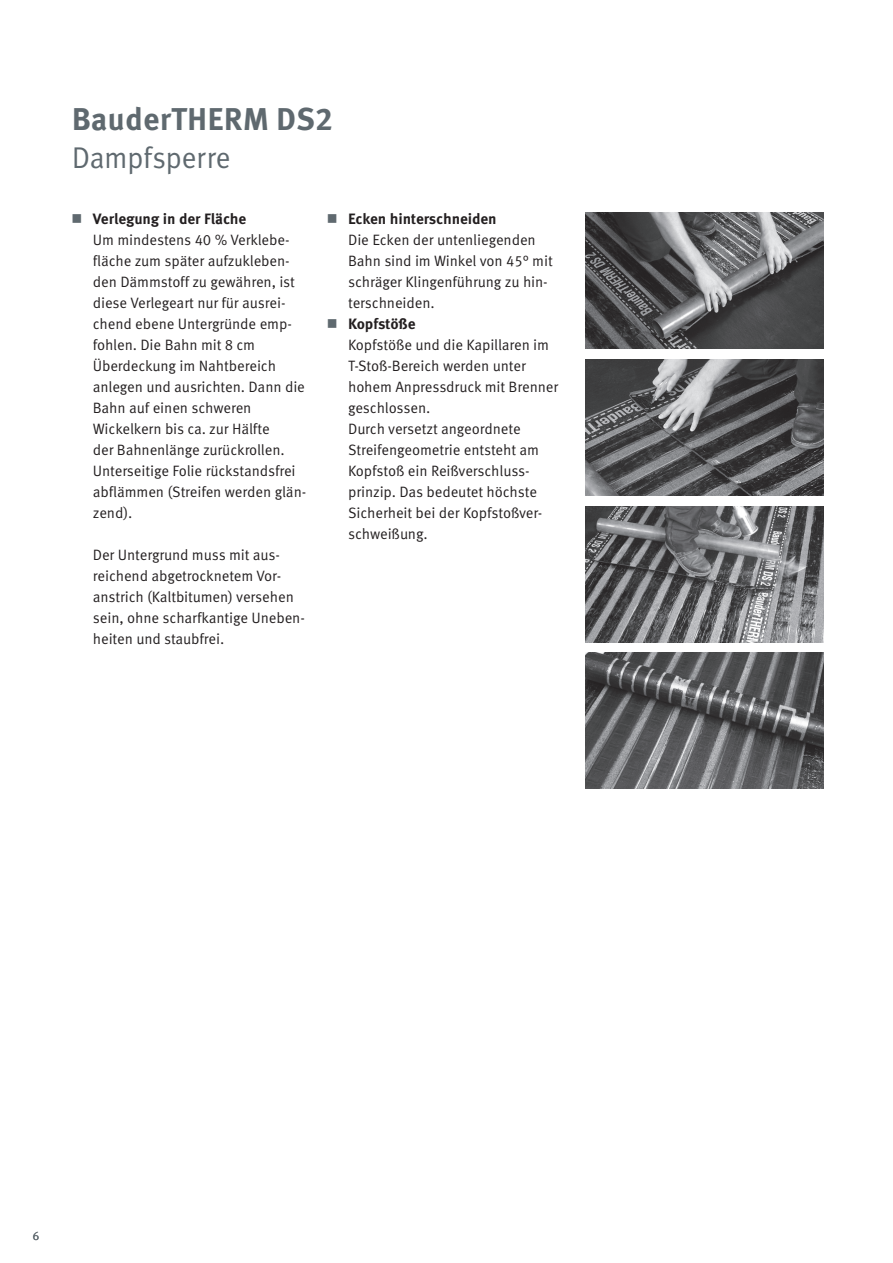
<style>
.page{position:relative;width:893px;height:1263px;background:#fff}
.page>*{position:absolute;margin:0;border:0;box-sizing:border-box;transform-origin:0 0}
.t1{font:700 31.5px "Meta Correspondence Pro";color:#5f696f}
.t2{font:30px "Meta Correspondence Pro";letter-spacing:-.02em;color:#5f696f;scale:.96 1}
.t3{font:15px/21px "Meta Correspondence Pro";letter-spacing:-.01em;color:#231f20}
.t4{font:12px "Meta Correspondence Pro";color:#5f696f}
.s1{color:#5f696f}
.s2{font-weight:700}
</style>
<div class="page">
<img style="left:585px;top:213px;width:238px;height:136px">
<img style="left:585px;top:506px;width:238px;height:136px">
<img style="left:585px;top:359px;width:238px;height:136px">
<img style="left:585px;top:653px;width:238px;height:136px">
<h1 class="t1" style="left:72px;top:94px;width:263px">BauderTHERM DS2</h1>
<h2 class="t2" style="left:72px;top:134px;width:167px">Dampfsperre</h2>
<p class="t3" style="left:93px;top:208px;width:215px;text-indent:-21px"><span class="s1">■</span> <span class="s2">Verlegung in der Fläche<br></span>Um mindestens 40 % Verklebe&shy;fläche zum später aufzukleben&shy;den Dämmstoff zu gewähren, ist diese Verlegeart nur für ausrei&shy;chend ebene Untergründe emp&shy;fohlen. Die Bahn mit 8 cm<br>Überdeckung im Nahtbereich anlegen und ausrichten. Dann die<br>Bahn auf einen schweren<br>Wickelkern bis ca. zur Hälfte<br>der Bahnenlänge zurückrollen.<br>Unterseitige Folie rückstandsfrei abflämmen (Streifen werden glän&shy;zend).</p>
<p class="t3" style="left:93px;top:544px;width:214px">Der Untergrund muss mit aus&shy;reichend abgetrocknetem Vor&shy;anstrich (Kaltbitumen) versehen sein, ohne scharfkantige Uneben&shy;heiten und staubfrei.</p>
<p class="t3" style="left:348px;top:208px;width:206px;text-indent:-21px"><span class="s1">■</span> <span class="s2">Ecken hinterschneiden<br></span>Die Ecken der untenliegenden<br>Bahn sind im Winkel von 45° mit schräger Klingenführung zu hin&shy;terschneiden.</p>
<p class="t3" style="left:348px;top:313px;width:212px;text-indent:-21px"><span class="s1">■</span> <span class="s2">Kopfstöße<br></span>Kopfstöße und die Kapillaren im<br>T-Stoß-Bereich werden unter hohem Anpressdruck mit Brenner geschlossen.<br>Durch versetzt angeordnete<br>Streifengeometrie entsteht am<br>Kopfstoß ein Reißverschluss&shy;prinzip. Das bedeutet höchste<br>Sicherheit bei der Kopfstoßver&shy;schweißung.</p>
<p class="t4" style="left:33px;top:1226px;width:8px">6</p>
</div>
